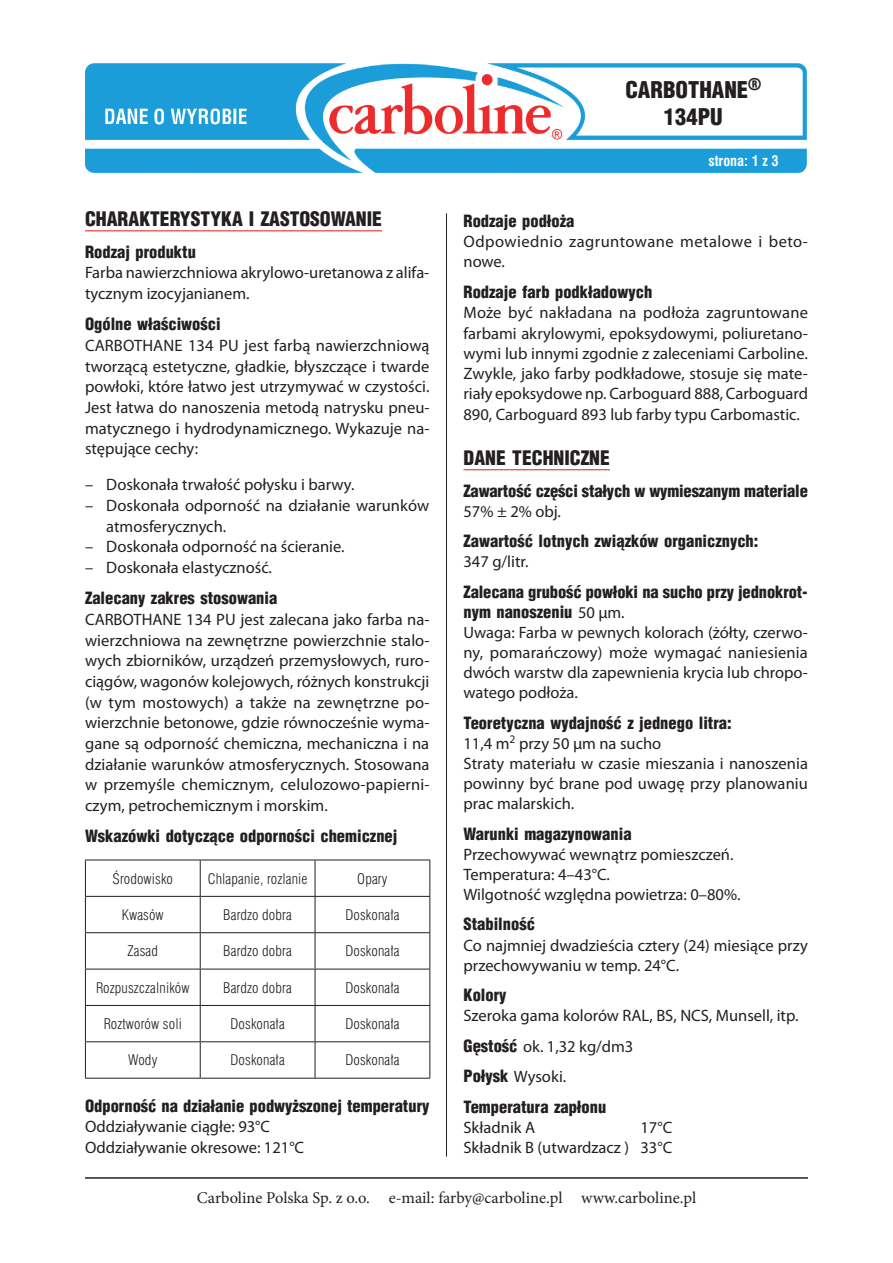
<style>
.page{position:relative;width:893px;height:1263px;background:#fff}
.page>*{position:absolute;margin:0;border:0;box-sizing:border-box;transform-origin:0 0}
.t1{font:900 22.5px/27px "Switzerland Cond";color:#231f20;text-align:center}
.t2{font:900 19.5px "Switzerland Cond";color:#231f20}
.t3{font:16.5px/20.7px "Myriad Pro";color:#231f20}
.t4{font:900 16.5px/20.1px "Switzerland Cond";color:#231f20}
.t5{font:16.5px "Minion Pro";color:#231f20}
.t6{font:16.5px/20.2px "Myriad Pro";letter-spacing:.025em;color:#231f20}
.t7{font:13.5px "Swis 721 Lt Cn PL";letter-spacing:.01em;color:#231f20}
.t8{font:700 13.5px "Swis 721 Cn PL";color:#fff}
.s1{font-family:"Myriad Pro";font-weight:400}
.s2{font-family:"Switzerland Cond";font-weight:900}
</style>
<div class="page">
<hr style="left:85px;top:1177px;width:723px;height:2px;background:#231f20">
<hr style="left:446px;top:213px;width:1px;height:944px;background:#231f20">
<img style="left:85px;top:64px;width:721px;height:108px">
<hr style="left:85px;top:230px;width:297px;height:1px;background:#ee2d2d">
<hr style="left:85px;top:860px;width:115px;height:1px;background:#231f20">
<hr style="left:85px;top:860px;width:1px;height:36px;background:#231f20">
<hr style="left:200px;top:860px;width:115px;height:1px;background:#231f20">
<hr style="left:200px;top:860px;width:1px;height:36px;background:#231f20">
<hr style="left:315px;top:860px;width:115px;height:1px;background:#231f20">
<hr style="left:315px;top:860px;width:1px;height:36px;background:#231f20">
<hr style="left:429px;top:860px;width:1px;height:36px;background:#231f20">
<hr style="left:85px;top:896px;width:115px;height:1px;background:#231f20">
<hr style="left:85px;top:897px;width:1px;height:35px;background:#231f20">
<hr style="left:200px;top:896px;width:115px;height:1px;background:#231f20">
<hr style="left:200px;top:897px;width:1px;height:35px;background:#231f20">
<hr style="left:315px;top:896px;width:115px;height:1px;background:#231f20">
<hr style="left:315px;top:897px;width:1px;height:35px;background:#231f20">
<hr style="left:429px;top:897px;width:1px;height:35px;background:#231f20">
<hr style="left:85px;top:932px;width:115px;height:1px;background:#231f20">
<hr style="left:85px;top:933px;width:1px;height:36px;background:#231f20">
<hr style="left:200px;top:932px;width:115px;height:1px;background:#231f20">
<hr style="left:200px;top:933px;width:1px;height:36px;background:#231f20">
<hr style="left:315px;top:932px;width:115px;height:1px;background:#231f20">
<hr style="left:315px;top:933px;width:1px;height:36px;background:#231f20">
<hr style="left:429px;top:933px;width:1px;height:36px;background:#231f20">
<hr style="left:85px;top:969px;width:115px;height:1px;background:#231f20">
<hr style="left:85px;top:969px;width:1px;height:36px;background:#231f20">
<hr style="left:200px;top:969px;width:115px;height:1px;background:#231f20">
<hr style="left:200px;top:969px;width:1px;height:36px;background:#231f20">
<hr style="left:315px;top:969px;width:115px;height:1px;background:#231f20">
<hr style="left:315px;top:969px;width:1px;height:36px;background:#231f20">
<hr style="left:429px;top:969px;width:1px;height:36px;background:#231f20">
<hr style="left:85px;top:1005px;width:115px;height:1px;background:#231f20">
<hr style="left:85px;top:1006px;width:1px;height:35px;background:#231f20">
<hr style="left:200px;top:1005px;width:115px;height:1px;background:#231f20">
<hr style="left:200px;top:1006px;width:1px;height:35px;background:#231f20">
<hr style="left:315px;top:1005px;width:115px;height:1px;background:#231f20">
<hr style="left:315px;top:1006px;width:1px;height:35px;background:#231f20">
<hr style="left:429px;top:1006px;width:1px;height:35px;background:#231f20">
<hr style="left:85px;top:1041px;width:115px;height:1px;background:#231f20">
<hr style="left:85px;top:1042px;width:1px;height:36px;background:#231f20">
<hr style="left:200px;top:1041px;width:115px;height:1px;background:#231f20">
<hr style="left:200px;top:1042px;width:1px;height:36px;background:#231f20">
<hr style="left:315px;top:1041px;width:115px;height:1px;background:#231f20">
<hr style="left:315px;top:1042px;width:1px;height:36px;background:#231f20">
<hr style="left:429px;top:1042px;width:1px;height:36px;background:#231f20">
<hr style="left:85px;top:1078px;width:115px;height:1px;background:#231f20">
<hr style="left:200px;top:1078px;width:115px;height:1px;background:#231f20">
<hr style="left:315px;top:1078px;width:115px;height:1px;background:#231f20">
<hr style="left:463px;top:469px;width:147px;height:1px;background:#ee2d2d">
<h1 class="t1" style="left:625px;top:75px;width:137px">CARBOTHANE<sup>®<br></sup>134PU</h1>
<p class="t2" style="left:85px;top:207px;width:298px">CHARAKTERYSTYKA I ZASTOSOWANIE</p>
<p class="t4" style="left:85px;top:241px;width:112px">Rodzaj produktu</p>
<p class="t3" style="left:85px;top:263px;width:346px">Farba nawierzchniowa akrylowo-uretanowa z alifa&shy;tycznym izocyjanianem.</p>
<p class="t4" style="left:85px;top:314px;width:137px">Ogólne właściwości</p>
<p class="t3" style="left:85px;top:335px;width:346px;text-align:justify">CARBOTHANE 134 PU jest farbą nawierzchniową tworzącą estetyczne, gładkie, błyszczące i twarde powłoki, które łatwo jest utrzymywać w czystości.<br>Jest łatwa do nanoszenia metodą natrysku pneu&shy;matycznego i hydrodynamicznego. Wykazuje na&shy;stępujące cechy:</p>
<p class="t3" style="left:85px;top:475px;width:271px">– Doskonała trwałość połysku i barwy.</p>
<p class="t3" style="left:106px;top:495px;width:324px;text-indent:-21px">– Doskonała odporność na działanie warunków atmosferycznych.</p>
<p class="t3" style="left:85px;top:537px;width:261px">– Doskonała odporność na ścieranie.</p>
<p class="t3" style="left:85px;top:557px;width:188px">– Doskonała elastyczność.</p>
<p class="t4" style="left:85px;top:587px;width:194px">Zalecany zakres stosowania</p>
<p class="t3" style="left:85px;top:609px;width:346px;text-align:justify">CARBOTHANE 134 PU jest zalecana jako farba na&shy;wierzchniowa na zewnętrzne powierzchnie stalo&shy;wych zbiorników, urządzeń przemysłowych, ruro&shy;ciągów, wagonów kolejowych, różnych konstrukcji (w tym mostowych) a także na zewnętrzne po&shy;wierzchnie betonowe, gdzie równocześnie wyma&shy;gane są odporność chemiczna, mechaniczna i na działanie warunków atmosferycznych. Stosowana w przemyśle chemicznym, celulozowo-papierni&shy;czym, petrochemicznym i morskim.</p>
<p class="t4" style="left:85px;top:825px;width:314px">Wskazówki dotyczące odporności chemicznej</p>
<p class="t7" style="left:113px;top:870px;width:62px">Środowisko</p>
<p class="t7" style="left:208px;top:870px;width:101px">Chlapanie, rozlanie</p>
<p class="t7" style="left:357px;top:870px;width:32px">Opary</p>
<p class="t7" style="left:122px;top:906px;width:43px">Kwasów</p>
<p class="t7" style="left:223px;top:906px;width:70px">Bardzo dobra</p>
<p class="t7" style="left:345px;top:906px;width:56px">Doskonała</p>
<p class="t7" style="left:128px;top:942px;width:32px">Zasad</p>
<p class="t7" style="left:223px;top:942px;width:70px">Bardzo dobra</p>
<p class="t7" style="left:345px;top:942px;width:56px">Doskonała</p>
<p class="t7" style="left:96px;top:979px;width:95px">Rozpuszczalników</p>
<p class="t7" style="left:223px;top:979px;width:70px">Bardzo dobra</p>
<p class="t7" style="left:345px;top:979px;width:56px">Doskonała</p>
<p class="t7" style="left:104px;top:1015px;width:80px">Roztworów soli</p>
<p class="t7" style="left:231px;top:1015px;width:56px">Doskonała</p>
<p class="t7" style="left:345px;top:1015px;width:56px">Doskonała</p>
<p class="t7" style="left:128px;top:1051px;width:31px">Wody</p>
<p class="t7" style="left:231px;top:1051px;width:56px">Doskonała</p>
<p class="t7" style="left:345px;top:1051px;width:56px">Doskonała</p>
<p class="t4" style="left:85px;top:1095px;width:346px">Odporność na działanie podwyższonej temperatury</p>
<p class="t3" style="left:85px;top:1117px;width:221px;line-height:20.2px">Oddziaływanie ciągłe: 93°C<br>Oddziaływanie okresowe: 121°C</p>
<p class="t8" style="left:708px;top:152px;width:72px">strona: 1 z 3</p>
<p class="t4" style="left:463px;top:210px;width:112px">Rodzaje podłoża</p>
<p class="t6" style="left:463px;top:232px;width:346px">Odpowiednio zagruntowane metalowe i beto&shy;nowe.</p>
<p class="t4" style="left:463px;top:281px;width:190px">Rodzaje farb podkładowych</p>
<p class="t3" style="left:463px;top:303px;width:346px;line-height:20.2px;text-align:justify">Może być nakładana na podłoża zagruntowane farbami akrylowymi, epoksydowymi, poliuretano&shy;wymi lub innymi zgodnie z zaleceniami Carboline.<br>Zwykle, jako farby podkładowe, stosuje się mate&shy;riały epoksydowe np. Carboguard 888, Carboguard 890, Carboguard 893 lub farby typu Carbomastic.</p>
<p class="t2" style="left:463px;top:446px;width:148px">DANE TECHNICZNE</p>
<p class="t4" style="left:463px;top:480px;width:346px">Zawartość części stałych w wymieszanym materiale</p>
<p class="t3" style="left:463px;top:501px;width:99px">57% ± 2% obj.</p>
<p class="t4" style="left:463px;top:531px;width:296px">Zawartość lotnych związków organicznych:</p>
<p class="t3" style="left:463px;top:552px;width:66px">347 g/litr.</p>
<p class="t4" style="left:463px;top:581px;width:346px">Zalecana grubość powłoki na sucho przy jednokrot&shy;nym nanoszeniu <span class="s1">50 μm.</span></p>
<p class="t3" style="left:463px;top:623px;width:346px;line-height:20.1px;text-align:justify">Uwaga: Farba w pewnych kolorach (żółty, czerwo&shy;ny, pomarańczowy) może wymagać naniesienia dwóch warstw dla zapewnienia krycia lub chropo&shy;watego podłoża.</p>
<p class="t4" style="left:463px;top:712px;width:270px">Teoretyczna wydajność z jednego litra:</p>
<p class="t3" style="left:463px;top:734px;width:346px;line-height:20.1px">11,4 m<sup>2</sup> przy 50 μm na sucho<br>Straty materiału w czasie mieszania i nanoszenia powinny być brane pod uwagę przy planowaniu prac malarskich.</p>
<p class="t4" style="left:463px;top:823px;width:170px">Warunki magazynowania</p>
<p class="t3" style="left:463px;top:844px;width:278px;line-height:20.1px">Przechowywać wewnątrz pomieszczeń.<br>Temperatura: 4–43°C.<br>Wilgotność względna powietrza: 0–80%.</p>
<p class="t4" style="left:463px;top:914px;width:73px">Stabilność</p>
<p class="t3" style="left:463px;top:935px;width:346px;line-height:20.1px">Co najmniej dwadzieścia cztery (24) miesiące przy przechowywaniu w temp. 24°C.</p>
<p class="t4" style="left:463px;top:984px;width:45px">Kolory</p>
<p class="t3" style="left:463px;top:1001px;width:336px;line-height:30.5px">Szeroka gama kolorów RAL, BS, NCS, Munsell, itp.<br><span class="s2">Gęstość</span> ok. 1,32 kg/dm3<br><span class="s2">Połysk</span> Wysoki.</p>
<p class="t4" style="left:463px;top:1096px;width:144px">Temperatura zapłonu</p>
<p class="t3" style="left:463px;top:1117px;width:73px">Składnik A</p>
<p class="t3" style="left:463px;top:1117px;width:210px;line-height:20.2px;text-align:right">17°C<br>Składnik B (utwardzacz ) 33°C</p>
<p class="t5" style="left:197px;top:1187px;width:501px">Carboline Polska Sp. z o.o. e-mail: farby@carboline.pl www.carboline.pl</p>
</div>
